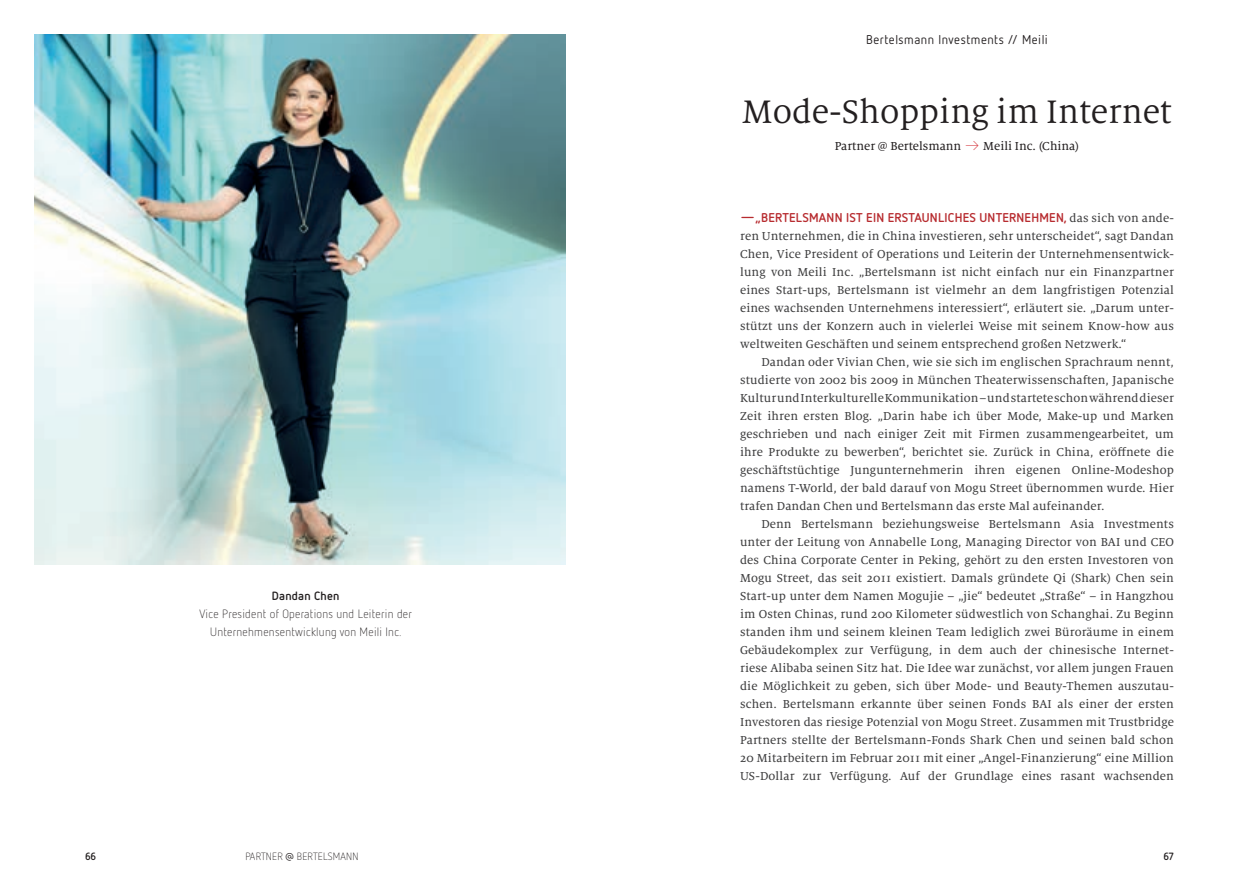
<style>
.page{position:relative;width:1259px;height:893px;background:#fff}
.page>*{position:absolute;margin:0;border:0;box-sizing:border-box;transform-origin:0 0}
.Head{font:36px "Milo Serif OT";color:#231f20}
.Lauftext_Einzug{font:12.75px/18px "Milo Serif OT Text";letter-spacing:.01em;color:#3e3e3f;text-align:justify}
.t1{font:12.75px "Milo Serif OT Text";color:#231f20}
.t2{font:12.75px "Netto OT";letter-spacing:.04em;color:#231f20}
.BU_standard{font:300 12px/18px "Netto OT";letter-spacing:.02em;color:#231f20;text-align:center}
.t3{font:300 10.5px "Netto OT";letter-spacing:.02em;color:#231f20}
.t4{font:700 10.5px "Netto OT";color:#231f20}
.s1{font-weight:700}
.s2{font-family:"Netto OT";font-weight:300;color:#d1232a}
.s3{font-family:"Netto OT";font-weight:700;color:#b72b2f}
.s4{font-family:"Antipasto";font-weight:400}
</style>
<div class="page">
<img style="left:34px;top:34px;width:532px;height:530px">
<p class="t2" style="left:866px;top:32px;width:183px">Bertelsmann Investments // Meili</p>
<p class="BU_standard" style="left:199px;top:587px;width:214px"><span class="s1">Dandan Chen<br></span>Vice President of Operations und Leiterin der<br>Unternehmensentwicklung von Meili Inc.</p>
<p class="Head" style="left:742px;top:93px;width:431px">Mode-Shopping im Internet</p>
<p class="t1" style="left:834px;top:139px;width:246px">Partner @ Bertelsmann <span class="s2">→</span> Meili Inc. (China)</p>
<p class="Lauftext_Einzug" style="left:740px;top:209px;width:435px"><span class="s3">—„BERTELSMANN IST EIN ERSTAUNLICHES UNTERNEHMEN,</span> das sich von ande&shy;ren Unternehmen, die in China investieren, sehr unterscheidet“, sagt Dandan Chen, Vice President of Operations und Leiterin der Unternehmensentwick&shy;lung von Meili Inc. „Bertelsmann ist nicht einfach nur ein Finanzpartner eines Start-ups, Bertelsmann ist vielmehr an dem langfristigen Potenzial eines wachsenden Unternehmens interessiert“, erläutert sie. „Darum unter&shy;stützt uns der Konzern auch in vielerlei Weise mit seinem Know-how aus weltweiten Geschäften und seinem entsprechend großen Netzwerk.“</p>
<p class="Lauftext_Einzug" style="left:740px;top:353px;width:435px;text-indent:21px">Dandan oder Vivian Chen, wie sie sich im englischen Sprachraum nennt, studierte von 2002 bis 2009 in München Theaterwissenschaften, Japanische Kultur und Interkulturelle Kommunikation – und startete schon während dieser Zeit ihren ersten Blog. „Darin habe ich über Mode, Make-up und Marken geschrieben und nach einiger Zeit mit Firmen zusammengearbeitet, um ihre Produkte zu bewerben“, berichtet sie. Zurück in China, eröffnete die geschäftstüchtige Jungunternehmerin ihren eigenen Online-Modeshop namens T-World, der bald darauf von Mogu Street übernommen wurde. Hier trafen Dandan Chen und Bertelsmann das erste Mal aufeinander.</p>
<p class="Lauftext_Einzug" style="left:740px;top:515px;width:435px;text-indent:21px">Denn Bertelsmann beziehungsweise Bertelsmann Asia Investments unter der Leitung von Annabelle Long, Managing Director von BAI und CEO des China Corporate Center in Peking, gehört zu den ersten Investoren von Mogu Street, das seit 2011 existiert. Damals gründete Qi (Shark) Chen sein Start-up unter dem Namen Mogujie – „jie“ bedeutet „Straße“ – in Hangzhou im Osten Chinas, rund 200 Kilometer südwestlich von Schanghai. Zu Beginn standen ihm und seinem kleinen Team lediglich zwei Büroräume in einem Gebäudekomplex zur Verfügung, in dem auch der chinesische Internet&shy;riese Alibaba seinen Sitz hat. Die Idee war zunächst, vor allem jungen Frauen die Möglichkeit zu geben, sich über Mode- und Beauty-Themen auszutau&shy;schen. Bertelsmann erkannte über seinen Fonds BAI als einer der ersten Investoren das riesige Potenzial von Mogu Street. Zusammen mit Trustbridge Partners stellte der Bertelsmann-Fonds Shark Chen und seinen bald schon 20 Mitarbeitern im Februar 2011 mit einer „Angel-Finanzierung“ eine Million US-Dollar zur Verfügung. Auf der Grundlage eines rasant wachsenden</p>
<p class="t4" style="left:85px;top:850px;width:13px">66</p>
<p class="t3" style="left:245px;top:850px;width:115px">PARTNER <span class="s4">@</span> BERTELSMANN</p>
<p class="t4" style="left:1163px;top:850px;width:12px">67</p>
</div>
